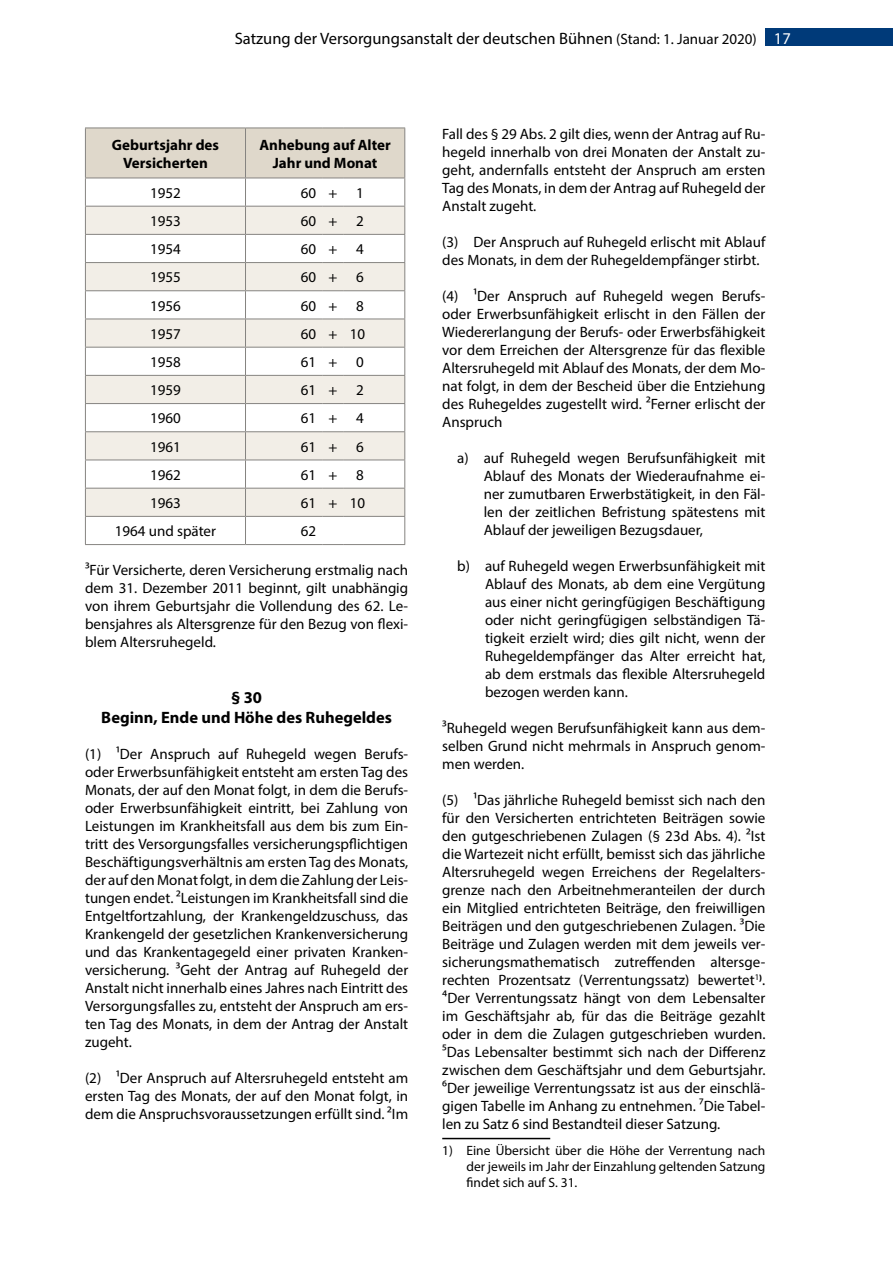
<style>
.page{position:relative;width:893px;height:1263px;background:#fff}
.page>*{position:absolute;margin:0;border:0;box-sizing:border-box;transform-origin:0 0}
.t1{font:16.5px "Myriad Pro";color:#000}
.t2{font:700 16.5px/19.8px "Myriad Pro";color:#000;text-align:center}
.t3{font:15px/18px "Myriad Pro";color:#000;text-align:justify}
.t4{font:700 15px/18px "Myriad Pro";color:#000;text-align:center}
.t5{font:13.5px/16.2px "Myriad Pro";color:#000;text-align:justify}
.s1{font-size:15px}
.s2{color:#fff}
.s3{font-weight:700}
</style>
<div class="page">
<div style="left:765px;top:28px;width:128px;height:18px;background:#003a79"></div>
<svg style="left:85px;top:128px;width:320px;height:417px"></svg>
<hr style="left:344px;top:544px;width:61px;height:1px;background:#868481">
<hr style="left:442px;top:1138px;width:108px;height:1px;background:#000">
<p class="t1" style="left:235px;top:28px;width:558px">Satzung der Versorgungsanstalt der deutschen Bühnen <span class="s1">(Stand: 1. Januar 2020)</span> <span class="s2">17</span></p>
<p class="t4" style="left:112px;top:135px;width:109px">Geburtsjahr des<br>Versicherten</p>
<p class="t4" style="left:259px;top:135px;width:133px">Anhebung auf Alter<br>Jahr und Monat</p>
<p class="t3" style="left:150px;top:183px;width:32px">1952</p>
<p class="t3" style="left:301px;top:183px;width:65px">60 + 1</p>
<p class="t3" style="left:150px;top:212px;width:32px">1953</p>
<p class="t3" style="left:301px;top:212px;width:65px">60 + 2</p>
<p class="t3" style="left:150px;top:240px;width:32px">1954</p>
<p class="t3" style="left:301px;top:240px;width:65px">60 + 4</p>
<p class="t3" style="left:150px;top:268px;width:32px">1955</p>
<p class="t3" style="left:301px;top:268px;width:65px">60 + 6</p>
<p class="t3" style="left:150px;top:296px;width:32px">1956</p>
<p class="t3" style="left:301px;top:296px;width:65px">60 + 8</p>
<p class="t3" style="left:150px;top:324px;width:32px">1957</p>
<p class="t3" style="left:301px;top:324px;width:66px">60 + 10</p>
<p class="t3" style="left:150px;top:353px;width:32px">1958</p>
<p class="t3" style="left:301px;top:353px;width:65px">61 + 0</p>
<p class="t3" style="left:150px;top:381px;width:32px">1959</p>
<p class="t3" style="left:301px;top:381px;width:65px">61 + 2</p>
<p class="t3" style="left:150px;top:409px;width:32px">1960</p>
<p class="t3" style="left:301px;top:409px;width:65px">61 + 4</p>
<p class="t3" style="left:150px;top:437px;width:32px">1961</p>
<p class="t3" style="left:301px;top:437px;width:65px">61 + 6</p>
<p class="t3" style="left:150px;top:465px;width:32px">1962</p>
<p class="t3" style="left:301px;top:465px;width:65px">61 + 8</p>
<p class="t3" style="left:150px;top:494px;width:32px">1963</p>
<p class="t3" style="left:301px;top:494px;width:66px">61 + 10</p>
<p class="t3" style="left:115px;top:522px;width:103px">1964 und später</p>
<p class="t3" style="left:301px;top:522px;width:17px">62</p>
<p class="t3" style="left:85px;top:561px;width:325px">³Für Versicherte, deren Versicherung erstmalig nach dem 31. Dezember 2011 beginnt, gilt unabhängig von ihrem Geburtsjahr die Vollendung des 62. Le&shy;bensjahres als Altersgrenze für den Bezug von flexi&shy;blem Altersruhegeld.</p>
<p class="t2" style="left:101px;top:687px;width:292px">§ 30<br>Beginn, Ende und Höhe des Ruhegeldes</p>
<p class="t3" style="left:85px;top:744px;width:325px">(1) ¹Der Anspruch auf Ruhegeld wegen Berufs&shy;oder Erwerbsunfähigkeit entsteht am ersten Tag des Monats, der auf den Monat folgt, in dem die Berufs&shy;oder Erwerbsunfähigkeit eintritt, bei Zahlung von Leistungen im Krankheitsfall aus dem bis zum Ein&shy;tritt des Versorgungsfalles versicherungspflichtigen Beschäftigungsverhältnis am ersten Tag des Monats, der auf den Monat folgt, in dem die Zahlung der Leis&shy;tungen endet. 2Leistungen im Krankheitsfall sind die Entgeltfortzahlung, der Krankengeldzuschuss, das Krankengeld der gesetzlichen Krankenversicherung und das Krankentagegeld einer privaten Kranken&shy;versicherung. ³Geht der Antrag auf Ruhegeld der Anstalt nicht innerhalb eines Jahres nach Eintritt des Versorgungsfalles zu, entsteht der Anspruch am ers&shy;ten Tag des Monats, in dem der Antrag der Anstalt zugeht.</p>
<p class="t3" style="left:85px;top:1068px;width:325px">(2) 1Der Anspruch auf Altersruhegeld entsteht am ersten Tag des Monats, der auf den Monat folgt, in dem die Anspruchsvoraussetzungen erfüllt sind. ²Im</p>
<p class="t3" style="left:442px;top:125px;width:325px">Fall des § 29 Abs. 2 gilt dies, wenn der Antrag auf Ru&shy;hegeld innerhalb von drei Monaten der Anstalt zu&shy;geht, andernfalls entsteht der Anspruch am ersten Tag des Monats, in dem der Antrag auf Ruhegeld der Anstalt zugeht.</p>
<p class="t3" style="left:442px;top:233px;width:325px">(3) Der Anspruch auf Ruhegeld erlischt mit Ablauf des Monats, in dem der Ruhegeldempfänger stirbt.</p>
<p class="t3" style="left:442px;top:287px;width:325px">(4) 1Der Anspruch auf Ruhegeld wegen Berufs&shy;oder Erwerbsunfähigkeit erlischt in den Fällen der Wiedererlangung der Berufs- oder Erwerbsfähigkeit vor dem Erreichen der Altersgrenze für das flexible Altersruhegeld mit Ablauf des Monats, der dem Mo&shy;nat folgt, in dem der Bescheid über die Entziehung des Ruhegeldes zugestellt wird. 2Ferner erlischt der Anspruch</p>
<p class="t3" style="left:484px;top:449px;width:283px;text-indent:-26px">a) auf Ruhegeld wegen Berufsunfähigkeit mit Ablauf des Monats der Wiederaufnahme ei&shy;ner zumutbaren Erwerbstätigkeit, in den Fäl&shy;len der zeitlichen Befristung spätestens mit Ablauf der jeweiligen Bezugsdauer,</p>
<p class="t3" style="left:485px;top:557px;width:282px;text-indent:-28px">b) auf Ruhegeld wegen Erwerbsunfähigkeit mit Ablauf des Monats, ab dem eine Vergütung aus einer nicht geringfügigen Beschäftigung oder nicht geringfügigen selbständigen Tä&shy;tigkeit erzielt wird; dies gilt nicht, wenn der Ruhegeldempfänger das Alter erreicht hat, ab dem erstmals das flexible Altersruhegeld bezogen werden kann.</p>
<p class="t3" style="left:442px;top:719px;width:325px">³Ruhegeld wegen Berufsunfähigkeit kann aus dem&shy;selben Grund nicht mehrmals in Anspruch genom&shy;men werden.</p>
<p class="t3" style="left:442px;top:791px;width:325px">(5) 1Das jährliche Ruhegeld bemisst sich nach den für den Versicherten entrichteten Beiträgen sowie den gutgeschriebenen Zulagen (§ 23d Abs. 4). 2Ist die Wartezeit nicht erfüllt, bemisst sich das jährliche Altersruhegeld wegen Erreichens der Regelalters&shy;grenze nach den Arbeitnehmeranteilen der durch ein Mitglied entrichteten Beiträge, den freiwilligen Beiträgen und den gutgeschriebenen Zulagen. ³Die Beiträge und Zulagen werden mit dem jeweils ver&shy;sicherungsmathematisch zutreffenden altersge&shy;rechten Prozentsatz (Verrentungssatz) bewertet<sup>1</sup><span class="s3">)</span>.<br>⁴Der Verrentungssatz hängt von dem Lebensalter im Geschäftsjahr ab, für das die Beiträge gezahlt oder in dem die Zulagen gutgeschrieben wurden.<br>⁵Das Lebensalter bestimmt sich nach der Differenz zwischen dem Geschäftsjahr und dem Geburtsjahr.<br>⁶Der jeweilige Verrentungssatz ist aus der einschlä&shy;gigen Tabelle im Anhang zu entnehmen. ⁷Die Tabel&shy;len zu Satz 6 sind Bestandteil dieser Satzung.</p>
<p class="t5" style="left:466px;top:1142px;width:300px;text-indent:-24px">1) Eine Übersicht über die Höhe der Verrentung nach der jeweils im Jahr der Einzahlung geltenden Satzung findet sich auf S. 31.</p>
</div>
